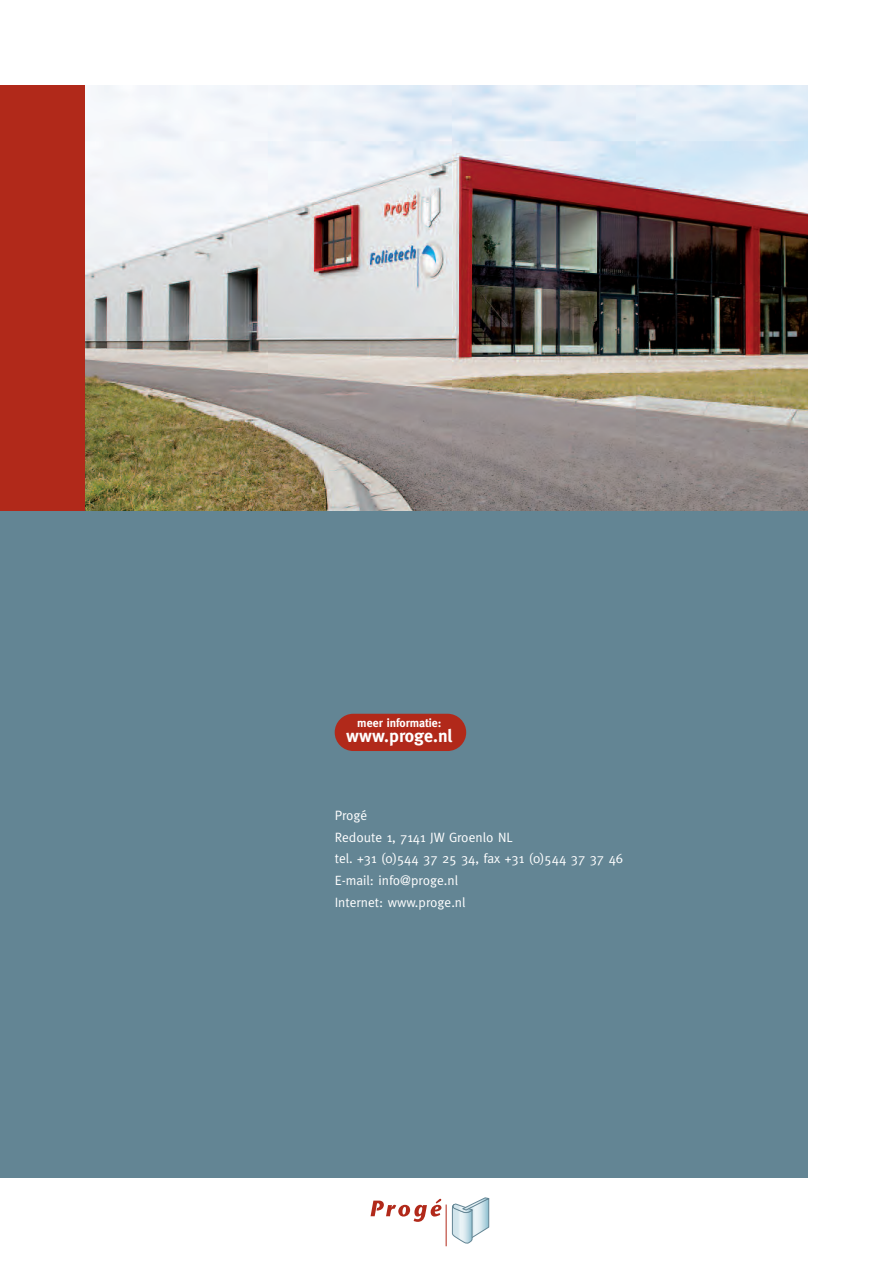
<style>
.page{position:relative;width:893px;height:1263px;background:#fff}
.page>*{position:absolute;margin:0;border:0;box-sizing:border-box;transform-origin:0 0}
.t1{font:700 18px "Meta";color:#fff}
.t2{font:13.5px/21.6px "Meta";color:#fff}
.t3{font:700 12px "Meta";color:#fff}
</style>
<div class="page">
<div style="left:0;top:98px;width:808px;height:1080px;background:#638594"></div>
<div style="left:0;top:85px;width:85px;height:425px;background:#b1291a"></div>
<div style="left:335px;top:714px;width:131px;height:37px;background:#b1291a;border-radius:19px"></div>
<img style="left:85px;top:85px;width:723px;height:425px">
<svg style="left:371px;top:1199px;width:70px;height:23px"></svg>
<hr style="left:446px;top:1204px;width:1px;height:42px;background:#b1291a">
<svg style="left:451px;top:1197px;width:39px;height:47px"></svg>
<p class="t3" style="left:357px;top:716px;width:86px">meer informatie:</p>
<h1 class="t1" style="left:346px;top:726px;width:108px">www.proge.nl</h1>
<p class="t2" style="left:335px;top:805px;width:290px">Progé<br>Redoute 1, 7141 JW Groenlo NL<br>tel. +31 (0)544 37 25 34, fax +31 (0)544 37 37 46<br>E-mail: info@proge.nl<br>Internet: www.proge.nl</p>
</div>
